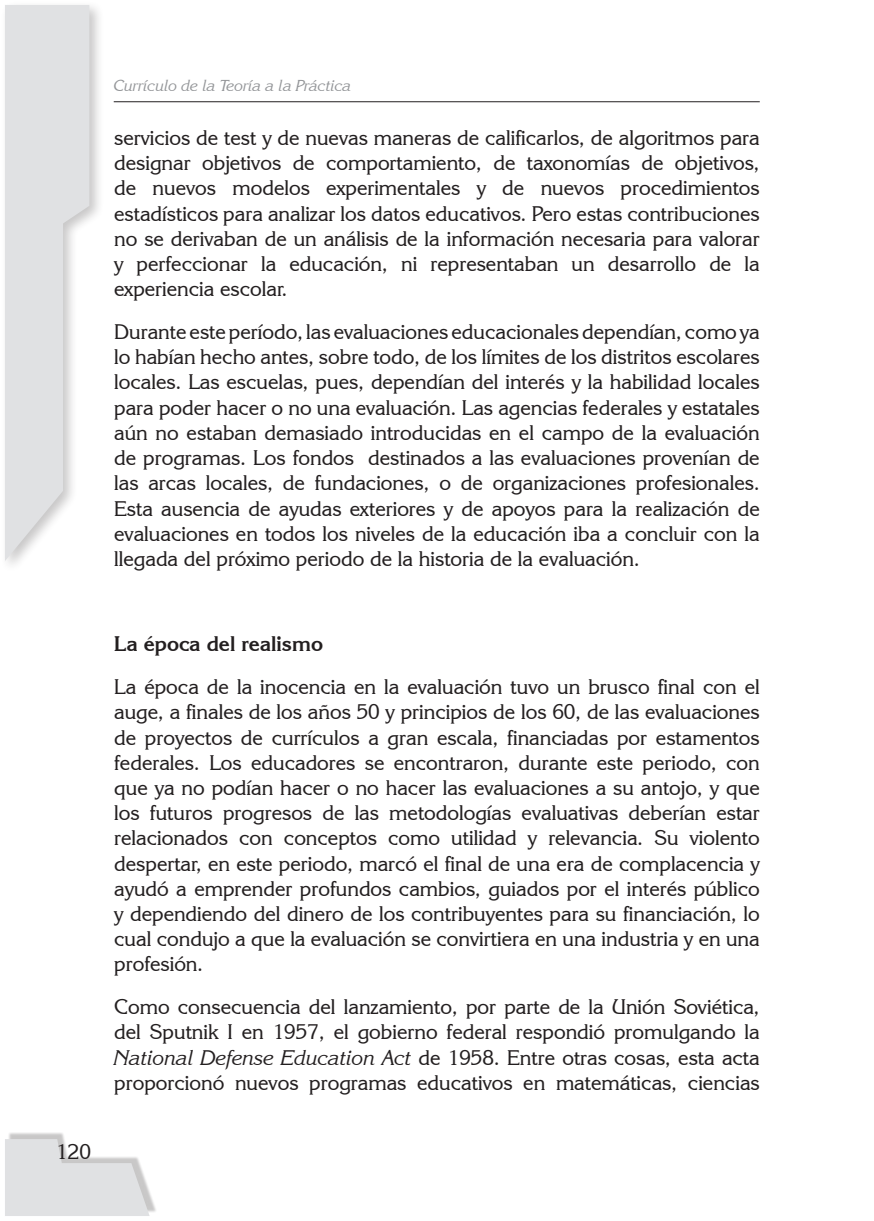
<style>
.page{position:relative;width:874px;height:1221px;background:#fff}
.page>*{position:absolute;margin:0;border:0;box-sizing:border-box;transform-origin:0 0}
.t1{font:21px/25.2px "Korinna IT Cby BT";color:#231f20;text-align:justify}
.t2{font:700 21px "Korinna IT Cby BT";color:#231f20}
.t3{font:italic 15.75px "Korinna IT Cby BT";color:#939598}
.s1{font-style:italic}
</style>
<div class="page">
<div style="left:0;top:0;width:104px;height:574px;background:#231f20;opacity:.25"></div>
<svg style="left:5px;top:5px;width:84px;height:556px;fill:#e0e1e3"></svg>
<div style="left:7px;top:1131px;width:150px;height:82px;background:#231f20;opacity:.25"></div>
<svg style="left:5px;top:1138px;width:144px;height:77px"></svg>
<hr style="left:114px;top:101px;width:645px;height:1px;background:#231f20">
<p class="t3" style="left:114px;top:76px;width:239px">Currículo de la Teoría a la Práctica</p>
<p class="t1" style="left:114px;top:125px;width:646px">servicios de test y de nuevas maneras de calificarlos, de algoritmos para designar objetivos de comportamiento, de taxonomías de objetivos, de nuevos modelos experimentales y de nuevos procedimientos estadísticos para analizar los datos educativos. Pero estas contribuciones no se derivaban de un análisis de la información necesaria para valorar y perfeccionar la educación, ni representaban un desarrollo de la experiencia escolar.</p>
<p class="t1" style="left:114px;top:319px;width:646px">Durante este período, las evaluaciones educacionales dependían, como ya lo habían hecho antes, sobre todo, de los límites de los distritos escolares locales. Las escuelas, pues, dependían del interés y la habilidad locales para poder hacer o no una evaluación. Las agencias federales y estatales aún no estaban demasiado introducidas en el campo de la evaluación de programas. Los fondos destinados a las evaluaciones provenían de las arcas locales, de fundaciones, o de organizaciones profesionales.<br>Esta ausencia de ayudas exteriores y de apoyos para la realización de evaluaciones en todos los niveles de la educación iba a concluir con la llegada del próximo periodo de la historia de la evaluación.</p>
<p class="t1" style="left:56px;top:1138px;width:36px">120</p>
<p class="t2" style="left:114px;top:631px;width:210px">La época del realismo</p>
<p class="t1" style="left:114px;top:674px;width:646px">La época de la inocencia en la evaluación tuvo un brusco final con el auge, a finales de los años 50 y principios de los 60, de las evaluaciones de proyectos de currículos a gran escala, financiadas por estamentos federales. Los educadores se encontraron, durante este periodo, con que ya no podían hacer o no hacer las evaluaciones a su antojo, y que los futuros progresos de las metodologías evaluativas deberían estar relacionados con conceptos como utilidad y relevancia. Su violento despertar, en este periodo, marcó el final de una era de complacencia y ayudó a emprender profundos cambios, guiados por el interés público y dependiendo del dinero de los contribuyentes para su financiación, lo cual condujo a que la evaluación se convirtiera en una industria y en una profesión.</p>
<p class="t1" style="left:114px;top:993px;width:646px">Como consecuencia del lanzamiento, por parte de la Unión Soviética, del Sputnik I en 1957, el gobierno federal respondió promulgando la <span class="s1">National Defense Education Act</span> de 1958. Entre otras cosas, esta acta proporcionó nuevos programas educativos en matemáticas, ciencias</p>
</div>
